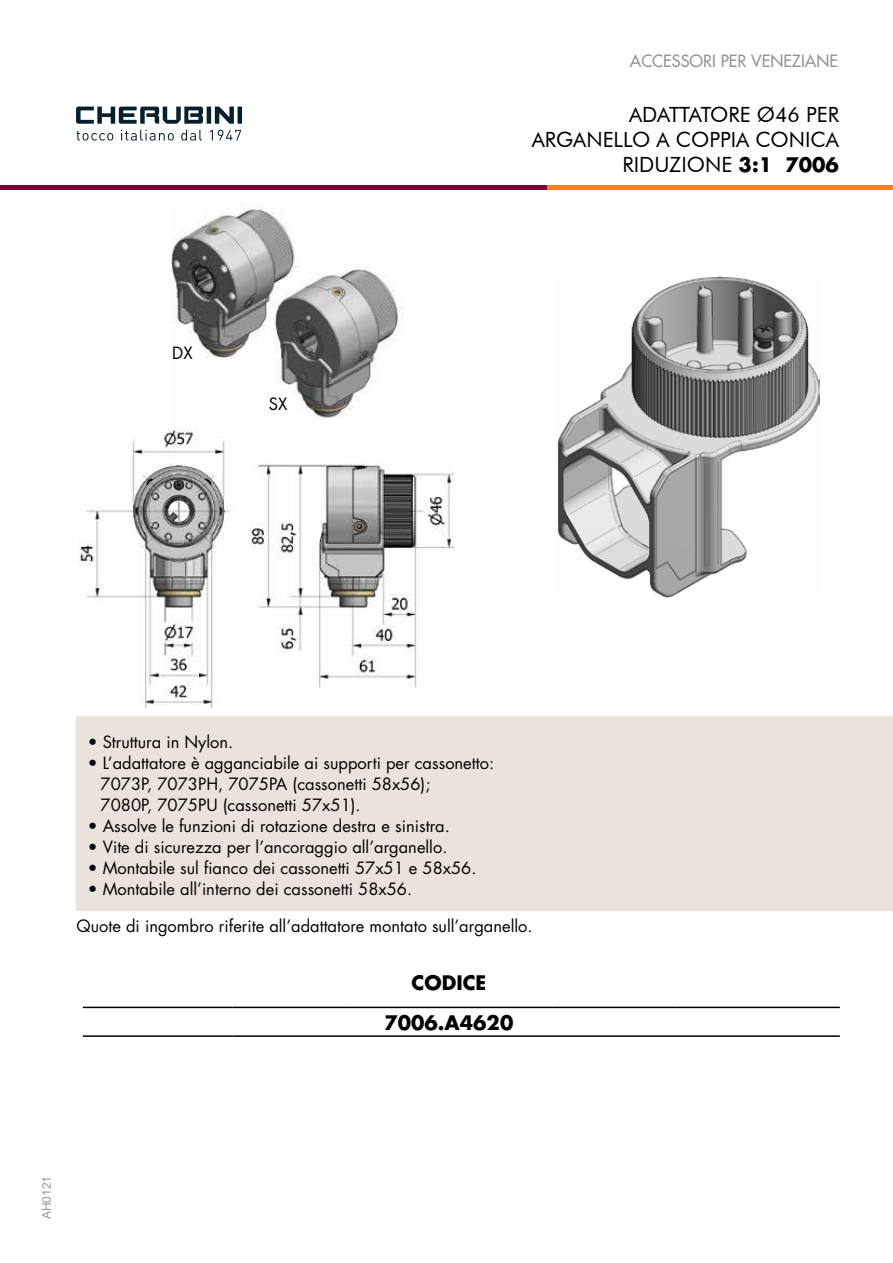
<style>
.page{position:relative;width:893px;height:1263px;background:#fff}
.page>*{position:absolute;margin:0;border:0;box-sizing:border-box;transform-origin:0 0}
.t1{font:21px/25.2px "Futura BT";color:#000;text-align:right}
.t2{font:700 19.5px/39.5px "Futura Std";color:#000;text-align:center}
.t3{font:16.5px/21px "Futura Std";color:#000}
.t4{font:500 16.5px "Futura Std";color:#939598}
.t5{font:12px "Arial";color:#939598}
.s1{font-family:"Futura Std";font-weight:700;font-size:19.5px}
</style>
<div class="page">
<hr style="left:83px;top:1007px;width:149px;height:1px;background:#000">
<hr style="left:232px;top:1007px;width:113px;height:1px;background:#000">
<hr style="left:345px;top:1007px;width:208px;height:1px;background:#000">
<hr style="left:553px;top:1007px;width:124px;height:1px;background:#000">
<hr style="left:677px;top:1007px;width:163px;height:1px;background:#000">
<hr style="left:83px;top:1035px;width:149px;height:2px;background:#000">
<hr style="left:232px;top:1035px;width:113px;height:2px;background:#000">
<hr style="left:345px;top:1035px;width:208px;height:2px;background:#000">
<hr style="left:553px;top:1035px;width:124px;height:2px;background:#000">
<hr style="left:677px;top:1035px;width:163px;height:2px;background:#000">
<div style="left:76px;top:717px;width:816px;height:194px;background:#e9e3dc"></div>
<svg style="left:76px;top:131px;width:37px;height:10px"></svg>
<svg style="left:121px;top:130px;width:53px;height:11px"></svg>
<svg style="left:181px;top:130px;width:21px;height:11px"></svg>
<svg style="left:210px;top:130px;width:31px;height:10px"></svg>
<hr style="left:238px;top:107px;width:4px;height:17px;background:#081f2d">
<hr style="left:207px;top:107px;width:4px;height:17px;background:#081f2d">
<svg style="left:215px;top:107px;width:19px;height:17px"></svg>
<svg style="left:76px;top:107px;width:127px;height:17px"></svg>
<hr style="left:546px;top:185px;width:346px;height:4px;background:#f58025">
<hr style="left:0;top:185px;width:546px;height:4px;background:#7a003c">
<img style="left:557px;top:276px;width:262px;height:321px">
<img style="left:172px;top:204px;width:227px;height:214px">
<img style="left:78px;top:428px;width:376px;height:279px">
<p class="t3" style="left:172px;top:343px;width:22px">DX</p>
<p class="t3" style="left:269px;top:394px;width:20px">SX</p>
<p class="t4" style="left:630px;top:50px;width:210px">ACCESSORI PER VENEZIANE</p>
<p class="t1" style="left:532px;top:101px;width:309px">ADATTATORE Ø46 PER<br>ARGANELLO A COPPIA CONICA<br>RIDUZIONE <span class="s1">3:1 7006</span></p>
<p class="t3" style="left:88px;top:732px;width:147px">• Struttura in Nylon.</p>
<p class="t3" style="left:101px;top:753px;width:395px;text-indent:-13px">• L’adattatore è agganciabile ai supporti per cassonetto:<br>7073P, 7073PH, 7075PA (cassonetti 58x56);<br>7080P, 7075PU (cassonetti 57x51).</p>
<p class="t3" style="left:88px;top:816px;width:363px">• Assolve le funzioni di rotazione destra e sinistra.</p>
<p class="t3" style="left:88px;top:837px;width:361px">• Vite di sicurezza per l’ancoraggio all’arganello.</p>
<p class="t3" style="left:88px;top:858px;width:390px">• Montabile sul fianco dei cassonetti 57x51 e 58x56.</p>
<p class="t3" style="left:88px;top:879px;width:326px">• Montabile all’interno dei cassonetti 58x56.</p>
<p class="t3" style="left:77px;top:916px;width:458px">Quote di ingombro riferite all’adattatore montato sull’arganello.</p>
<p class="t2" style="left:384px;top:963px;width:130px">CODICE<br>7006.A4620</p>
<p class="t5" style="left:38px;top:1219px;width:45px;rotate:-90deg">AH0121</p>
</div>
